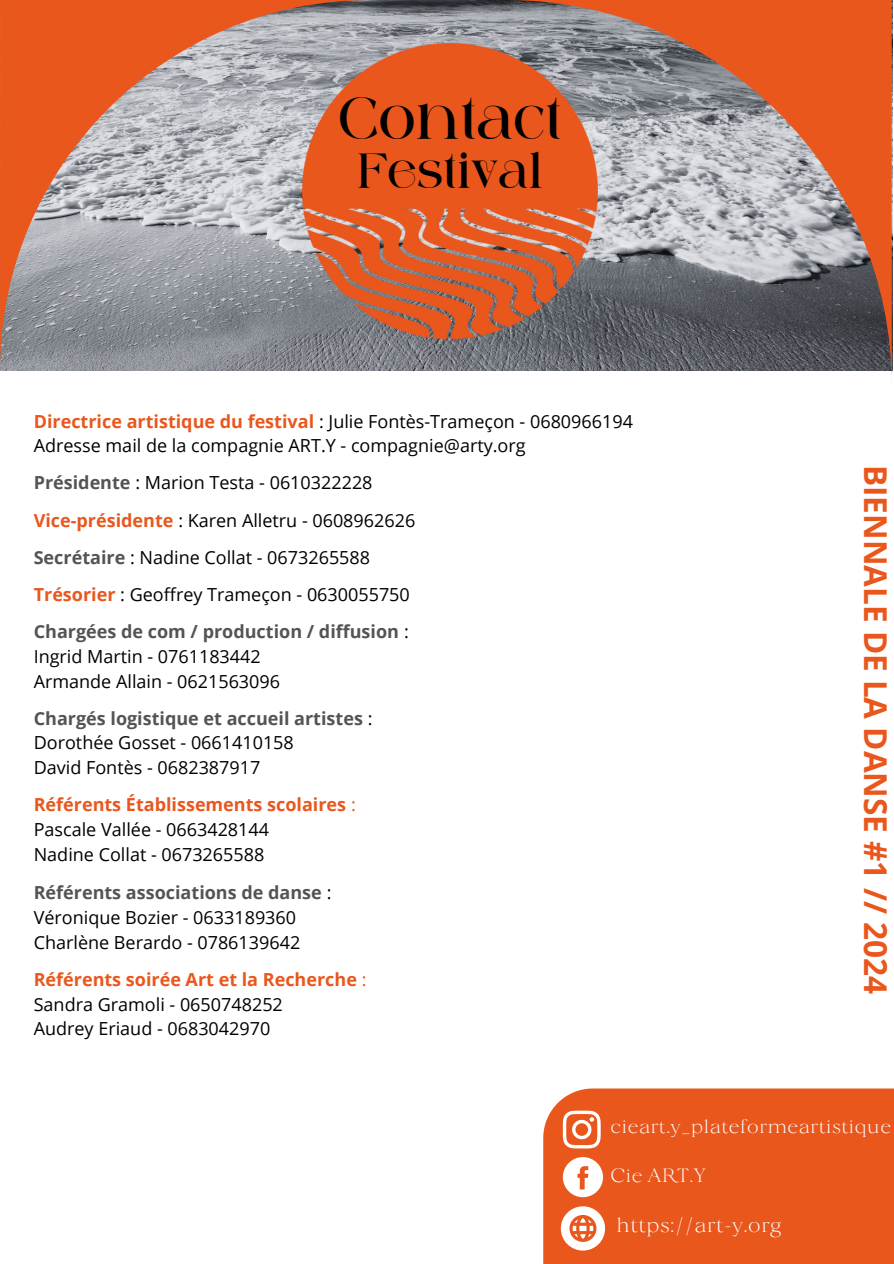
<style>
.page{position:relative;width:894px;height:1264px;background:#fff}
.page>*{position:absolute;margin:0;border:0;box-sizing:border-box;transform-origin:0 0}
.t1{font:49.05px "against";color:#000}
.t2{font:40.5px "against";color:#000}
.t3{font:700 31.5px "Open Sans";color:#e9571d}
.t4{font:300 21.9px "Velour";color:#fff}
.t5{font:300 20.4px "Velour";color:#fff}
.t6{font:18px "Open Sans";color:#000}
.t7{font:700 18px "Open Sans";color:#545454}
.t8{font:700 18px "Open Sans";color:#e9571d}
.s1{font-weight:700;color:#e9571d}
.s2{font-weight:700;color:#545454}
.s3{font-weight:400;color:#000}
.s4{font-weight:400}
</style>
<div class="page">
<img style="left:370px;top:0;width:136px;height:370px">
<svg style="left:0;top:0;width:370px;height:370px;background:#b69389"></svg>
<svg style="left:506px;top:0;width:385px;height:371px;background:#a37d71"></svg>
<img style="left:302px;top:44px;width:295px;height:294px">
<div style="left:543px;top:1088px;width:350px;height:175px;background:#e9571d"></div>
<svg style="left:562px;top:1110px;width:38px;height:38px"></svg>
<svg style="left:562px;top:1157px;width:41px;height:40px"></svg>
<svg style="left:560px;top:1206px;width:44px;height:44px"></svg>
<p class="t1" style="left:338px;top:84px;width:225px">Contact</p>
<p class="t2" style="left:356px;top:142px;width:188px">Festival</p>
<p class="t6" style="left:34px;top:408px;width:600px"><span class="s1">Directrice artistique du festival</span> : Julie Fontès-Trameçon - 0680966194</p>
<h1 class="t6" style="left:34px;top:433px;width:493px">Adresse mail de la compagnie ART.Y - compagnie@arty.org</h1>
<h2 class="t6" style="left:34px;top:470px;width:340px"><span class="s2">Présidente</span> : Marion Testa - 0610322228</h2>
<p class="t6" style="left:34px;top:507px;width:383px"><span class="s1">Vice-présidente</span> : Karen Alletru - 0608962626</p>
<p class="t6" style="left:34px;top:544px;width:338px"><span class="s2">Secrétaire</span> : Nadine Collat - 0673265588</p>
<p class="t6" style="left:34px;top:581px;width:377px"><span class="s1">Trésorier</span> : Geoffrey Trameçon - 0630055750</p>
<p class="t7" style="left:34px;top:619px;width:376px">Chargées de com / production / diffusion <span class="s3">:</span></p>
<p class="t6" style="left:34px;top:643px;width:228px">Ingrid Martin - 0761183442</p>
<p class="t6" style="left:34px;top:668px;width:248px">Armande Allain - 0621563096</p>
<p class="t7" style="left:34px;top:705px;width:340px">Chargés logistique et accueil artistes <span class="s3">:</span></p>
<p class="t6" style="left:34px;top:730px;width:261px">Dorothée Gosset - 0661410158</p>
<p class="t6" style="left:34px;top:755px;width:228px">David Fontès - 0682387917</p>
<p class="t8" style="left:34px;top:792px;width:323px">Référents Établissements scolaires <span class="s4">:</span></p>
<p class="t6" style="left:34px;top:817px;width:237px">Pascale Vallée - 0663428144</p>
<p class="t6" style="left:34px;top:841px;width:232px">Nadine Collat - 0673265588</p>
<p class="t7" style="left:34px;top:880px;width:299px">Référents associations de danse <span class="s3">:</span></p>
<p class="t6" style="left:34px;top:904px;width:264px">Véronique Bozier - 0633189360</p>
<p class="t6" style="left:34px;top:929px;width:268px">Charlène Berardo - 0786139642</p>
<p class="t8" style="left:34px;top:966px;width:334px">Référents soirée Art et la Recherche <span class="s4">:</span></p>
<p class="t6" style="left:34px;top:991px;width:250px">Sandra Gramoli - 0650748252</p>
<p class="t6" style="left:34px;top:1016px;width:238px">Audrey Eriaud - 0683042970</p>
<p class="t3" style="left:897px;top:465px;width:530px;rotate:90deg">BIENNALE DE LA DANSE #1 // 2024</p>
<p class="t5" style="left:610px;top:1118px;width:282px">cieart.y_plateformeartistique</p>
<h3 class="t5" style="left:610px;top:1167px;width:97px">Cie ART.Y</h3>
<p class="t4" style="left:615px;top:1216px;width:167px">https://art-y.org</p>
</div>
